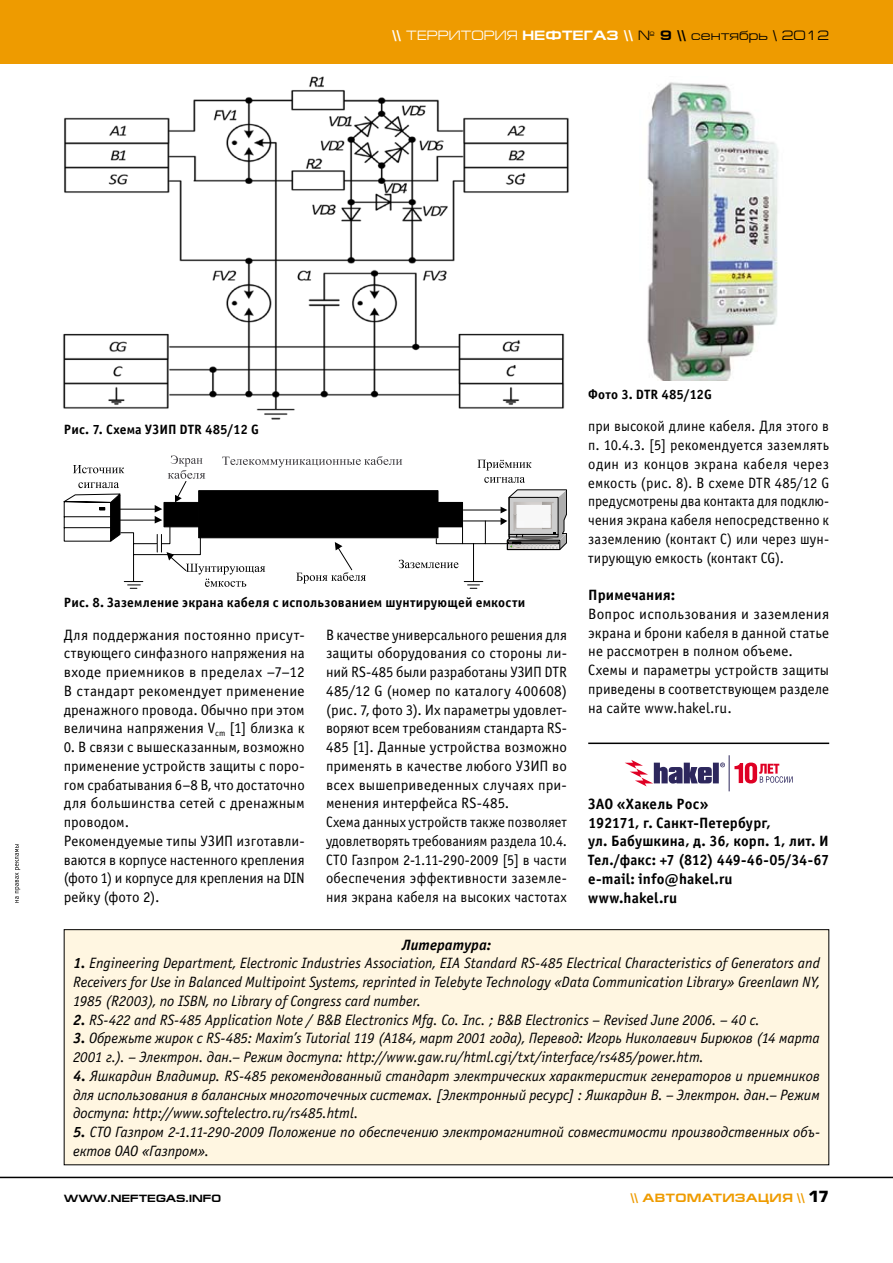
<style>
.page{position:relative;width:893px;height:1263px;background:#fff}
.page>*{position:absolute;margin:0;border:0;box-sizing:border-box;transform-origin:0 0}
.t1{font:15px/18.8px "Officina Sans C";letter-spacing:.005em;color:#000}
.t2{font:italic 15px/18.8px "Officina Sans C";letter-spacing:-.005em;color:#000;text-align:justify}
.t3{font:15px/18.8px "Officina Sans C";letter-spacing:.005em;color:#000;text-align:justify;scale:.96 1}
.t4{font:700 15px/18.8px "Officina Sans C";letter-spacing:.005em;color:#000}
.t5{font:italic 700 15px "Officina Sans C";letter-spacing:.005em;color:#000}
.t6{font:700 13.5px "Officina Sans C";letter-spacing:.015em;color:#000}
.t7{font:13.5px "Europe Ext";color:#000}
.t8{font:700 12px "Europe Ext";letter-spacing:.02em;color:#ee9b00}
.t9{font:700 10.5px "Europe Ext";color:#000}
.s1{font-weight:700;color:#fff}
.s2{color:#fff}
.s3{font-weight:700}
.s4{font-family:"Europe";font-size:15px;color:#000}
</style>
<div class="page">
<div style="left:0;top:0;width:893px;height:64px;background:#ee9b00"></div>
<hr style="left:0;top:1177px;width:893px;height:1px;background:#000">
<img style="left:63px;top:76px;width:506px;height:344px">
<svg style="left:64px;top:455px;width:503px;height:134px"></svg>
<div style="left:64px;top:930px;width:765px;height:235px;background:#fff6e1"></div>
<div style="left:64px;top:929px;width:765px;height:236px;border:1px solid #000"></div>
<img style="left:647px;top:82px;width:131px;height:298px">
<hr style="left:588px;top:742px;width:241px;height:2px;background:#000">
<svg style="left:625px;top:760px;width:100px;height:26px"></svg>
<svg style="left:734px;top:762px;width:59px;height:21px"></svg>
<hr style="left:729px;top:755px;width:1px;height:36px;background:#2d285c">
<svg style="left:15px;top:844px;width:5px;height:59px"></svg>
<p class="t7" style="left:392px;top:28px;width:439px"><span class="s1">\\</span> <span class="s2">ТЕРРИТОРИЯ</span> <span class="s1">НЕФТЕГАЗ \\</span> № <span class="s3">9 \\</span> сентябрь \ 2012</p>
<p class="t6" style="left:64px;top:422px;width:197px">Рис. 7. Схема УЗИ П DTR 485/12 G</p>
<p class="t6" style="left:64px;top:595px;width:463px">Рис. 8. Заземление экрана кабеля с использованием шунтирующей емкости</p>
<p class="t1" style="left:64px;top:625px;width:242px;text-align:justify">Для поддержания постоянно присут&shy;ствующего синфазного напряжения на входе приемников в пределах –7–12<br>В стандарт рекомендует применение дренажного провода. Обычно при этом величина напряжения V<sub>cm</sub> [1] близка к</p>
<p class="t1" style="left:64px;top:738px;width:242px">0. В связи с вышесказанным, возможно применение устройств защиты с поро&shy;гом срабатывания 6–8 В, что достаточно для большинства сетей с дренажным проводом.<br>Рекомендуемые типы УЗИП изготавли&shy;ваются в корпусе настенного крепления (фото 1) и корпусе для крепления на DIN рейку (фото 2).</p>
<p class="t1" style="left:326px;top:625px;width:242px">В качестве универсального решения для защиты оборудования со стороны ли&shy;ний RS-485 были разработаны УЗИП DTR 485/12 G (номер по каталогу 400608) (рис. 7, фото 3). Их параметры удовлет&shy;воряют всем требованиям стандарта RS-485 [1]. Данные устройства возможно применять в качестве любого УЗИП во всех вышеприведенных случаях при&shy;менения интерфейса RS-485.<br>Схема данных устройств также позволяет удовлетворять требованиям раздела 10.4.<br>СТО Газпром 2-1.11-290-2009 [5] в части обеспечения эффективности заземле&shy;ния экрана кабеля на высоких частотах</p>
<p class="t6" style="left:588px;top:387px;width:125px">Фото 3. DTR 485/12G</p>
<p class="t3" style="left:588px;top:417px;width:252px">при высокой длине кабеля. Для этого в п. 10.4.3. [5] рекомендуется заземлять один из концов экрана кабеля через емкость (рис. 8). В схеме DTR 485/12 G предусмотрены два контакта для подклю&shy;чения экрана кабеля непосредственно к заземлению (контакт C) или через шун&shy;тирующую емкость (контакт CG).</p>
<p class="t4" style="left:588px;top:586px;width:88px">Примечания:</p>
<p class="t1" style="left:588px;top:605px;width:243px">Вопрос использования и заземления экрана и брони кабеля в данной статье не рассмотрен в полном объеме.<br>Схемы и параметры устройств защиты приведены в соответствующем разделе на сайте www.hakel.ru.</p>
<p class="t4" style="left:588px;top:795px;width:242px">ЗАО «Хакель Рос»<br>192171, г. Санкт-Петербург,<br>ул. Бабушкина, д. 36, корп. 1, лит. И<br>Тел./факс: +7 (812) 449-46-05/34-67 e-mail: info@hakel.ru<br>www.hakel.ru</p>
<p class="t5" style="left:402px;top:936px;width:91px">Литература:</p>
<p class="t2" style="left:73px;top:954px;width:748px"><span class="s3">1.</span> Engineering Department, Electronic Industries Association, EIA Standard RS-485 Electrical Characteristics of Generators and Receivers for Use in Balanced Multipoint Systems, reprinted in Telebyte Technology «Data Communication Library» Greenlawn NY, 1985 (R2003), no ISBN, no Library of Congress card number.</p>
<p class="t2" style="left:73px;top:1010px;width:688px"><span class="s3">2.</span> RS-422 and RS-485 Application Note / B&amp;B Electronics Mfg. Co. Inc. ; B&amp;B Electronics – Revised June 2006. – 40 с.</p>
<p class="t2" style="left:73px;top:1029px;width:748px"><span class="s3">3.</span> Обрежьте жирок с RS-485: Maxim’s Tutorial 119 (A184, март 2001 года), Перевод: Игорь Николаевич Бирюков (14 марта<br>2001 г.). – Электрон. дан.– Режим доступа: http://www.gaw.ru/html.cgi/txt/interface/rs485/power.htm.</p>
<p class="t2" style="left:73px;top:1067px;width:748px"><span class="s3">4.</span> Яшкардин Владимир. RS-485 рекомендованный стандарт электрических характеристик генераторов и приемников для использования в балансных многоточечных системах. [Электронный ресурс] : Яшкардин В. – Электрон. дан.– Режим доступа: http://www.softelectro.ru/rs485.html.</p>
<p class="t2" style="left:73px;top:1123px;width:748px"><span class="s3">5.</span> СТО Газпром 2-1.11-290-2009 Положение по обеспечению электромагнитной совместимости производственных объ&shy;ектов ОАО «Газпром».</p>
<p class="t9" style="left:64px;top:1193px;width:159px">WWW.NEFTEGAS.INFO</p>
<p class="t8" style="left:630px;top:1191px;width:200px">\\ Автоматизация \\ <span class="s4">17</span></p>
</div>
